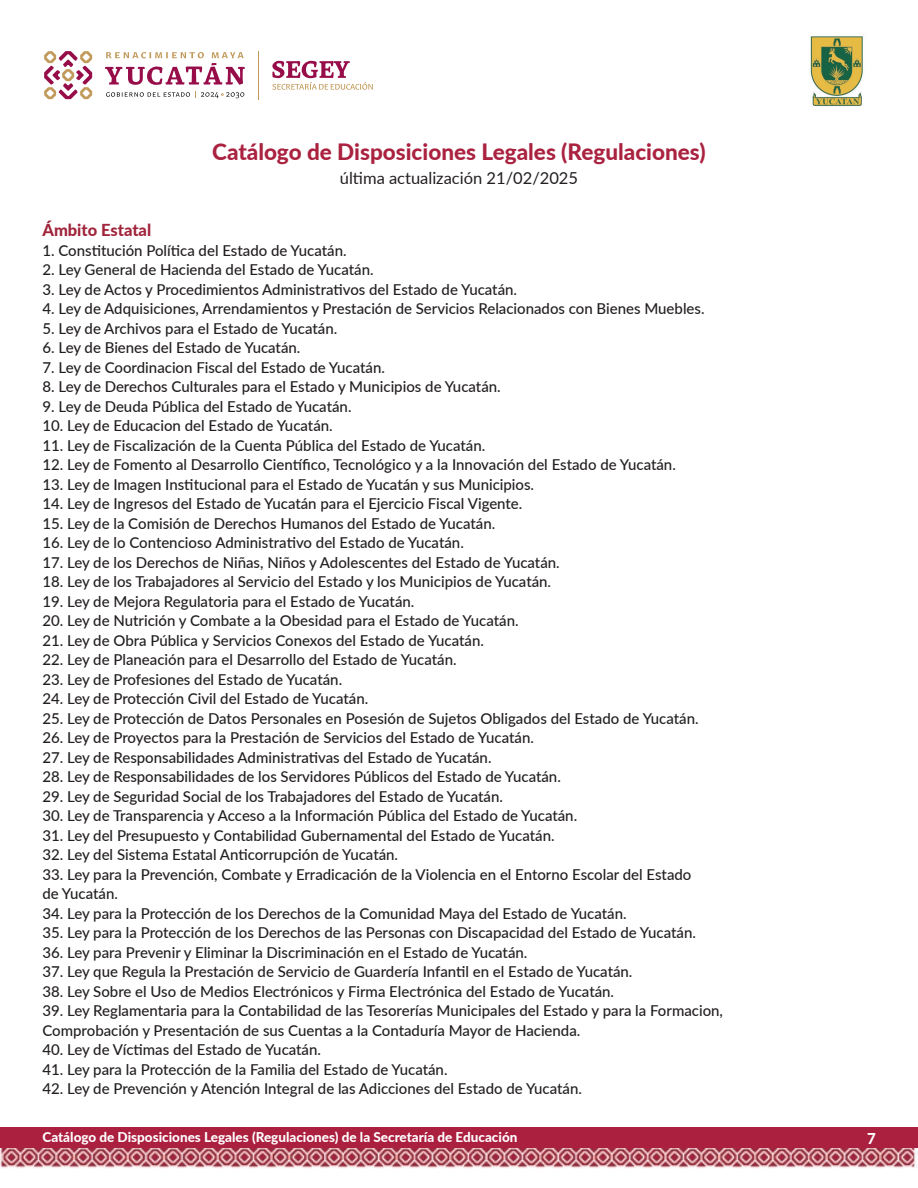
<style>
.page{position:relative;width:918px;height:1188px;background:#fff}
.page>*{position:absolute;margin:0;border:0;box-sizing:border-box;transform-origin:0 0}
.t1{font:800 22.5px "Lato";color:#aa2240}
.t2{font:16.5px "Lato";color:#231f20}
.t3{font:800 16.5px "Lato";color:#a0243b}
.t4{font:500 15px/19.5px "Lato";color:#231f20}
.t5{font:700 15px "Barlow";color:#fff}
.t6{font:800 13.5px "Lato";color:#fff}
.s1{font-family:"Lato";font-weight:800}
</style>
<div class="page">
<img style="left:0;top:1148px;width:918px;height:20px">
<div style="left:0;top:1127px;width:918px;height:21px;background:#ab1f3f"></div>
<img style="left:810px;top:36px;width:53px;height:71px">
<hr style="left:259px;top:51px;width:1px;height:48px;background:#c29a5b">
<svg style="left:44px;top:51px;width:48px;height:48px"></svg>
<svg style="left:105px;top:52px;width:140px;height:33px"></svg>
<svg style="left:106px;top:91px;width:138px;height:7px"></svg>
<svg style="left:272px;top:61px;width:101px;height:29px"></svg>
<h1 class="t1" style="left:212px;top:135px;width:495px">Catálogo de Disposiciones Legales (Regulaciones)</h1>
<p class="t2" style="left:340px;top:166px;width:240px">última actualización 21/02/2025</p>
<p class="t3" style="left:42px;top:218px;width:110px">Ámbito Estatal</p>
<p class="t4" style="left:42px;top:240px;width:306px">1. Constitución Política del Estado de Yucatán.</p>
<p class="t4" style="left:42px;top:260px;width:333px">2. Ley General de Hacienda del Estado de Yucatán.</p>
<p class="t4" style="left:42px;top:279px;width:476px">3. Ley de Actos y Procedimientos Administrativos del Estado de Yucatán.</p>
<p class="t4" style="left:42px;top:299px;width:664px">4. Ley de Adquisiciones, Arrendamientos y Prestación de Servicios Relacionados con Bienes Muebles.</p>
<p class="t4" style="left:42px;top:318px;width:296px">5. Ley de Archivos para el Estado de Yucatán.</p>
<p class="t4" style="left:42px;top:338px;width:260px">6. Ley de Bienes del Estado de Yucatán.</p>
<p class="t4" style="left:42px;top:357px;width:344px">7. Ley de Coordinacion Fiscal del Estado de Yucatán.</p>
<p class="t4" style="left:42px;top:377px;width:460px">8. Ley de Derechos Culturales para el Estado y Municipios de Yucatán.</p>
<p class="t4" style="left:42px;top:396px;width:311px">9. Ley de Deuda Pública del Estado de Yucatán.</p>
<p class="t4" style="left:42px;top:416px;width:292px">10. Ley de Educacion del Estado de Yucatán.</p>
<p class="t4" style="left:42px;top:435px;width:444px">11. Ley de Fiscalización de la Cuenta Pública del Estado de Yucatán.</p>
<p class="t4" style="left:42px;top:455px;width:635px">12. Ley de Fomento al Desarrollo Científico, Tecnológico y a la Innovación del Estado de Yucatán.</p>
<p class="t4" style="left:42px;top:474px;width:493px">13. Ley de Imagen Institucional para el Estado de Yucatán y sus Municipios.</p>
<p class="t4" style="left:42px;top:494px;width:482px">14. Ley de Ingresos del Estado de Yucatán para el Ejercicio Fiscal Vigente.</p>
<p class="t4" style="left:42px;top:513px;width:454px">15. Ley de la Comisión de Derechos Humanos del Estado de Yucatán.</p>
<p class="t4" style="left:42px;top:533px;width:423px">16. Ley de lo Contencioso Administrativo del Estado de Yucatán.</p>
<p class="t4" style="left:42px;top:552px;width:519px">17. Ley de los Derechos de Niñas, Niños y Adolescentes del Estado de Yucatán.</p>
<p class="t4" style="left:42px;top:572px;width:510px">18. Ley de los Trabajadores al Servicio del Estado y los Municipios de Yucatán.</p>
<p class="t4" style="left:42px;top:591px;width:374px">19. Ley de Mejora Regulatoria para el Estado de Yucatán.</p>
<p class="t4" style="left:42px;top:611px;width:478px">20. Ley de Nutrición y Combate a la Obesidad para el Estado de Yucatán.</p>
<p class="t4" style="left:42px;top:630px;width:443px">21. Ley de Obra Pública y Servicios Conexos del Estado de Yucatán.</p>
<p class="t4" style="left:42px;top:650px;width:416px">22. Ley de Planeación para el Desarrollo del Estado de Yucatán.</p>
<p class="t4" style="left:42px;top:669px;width:301px">23. Ley de Profesiones del Estado de Yucatán.</p>
<p class="t4" style="left:42px;top:689px;width:327px">24. Ley de Protección Civil del Estado de Yucatán.</p>
<p class="t4" style="left:42px;top:708px;width:658px">25. Ley de Protección de Datos Personales en Posesión de Sujetos Obligados del Estado de Yucatán.</p>
<p class="t4" style="left:42px;top:728px;width:493px">26. Ley de Proyectos para la Prestación de Servicios del Estado de Yucatán.</p>
<p class="t4" style="left:42px;top:747px;width:451px">27. Ley de Responsabilidades Administrativas del Estado de Yucatán.</p>
<p class="t4" style="left:42px;top:767px;width:520px">28. Ley de Responsabilidades de los Servidores Públicos del Estado de Yucatán.</p>
<p class="t4" style="left:42px;top:786px;width:462px">29. Ley de Seguridad Social de los Trabajadores del Estado de Yucatán.</p>
<p class="t4" style="left:42px;top:806px;width:536px">30. Ley de Transparencia y Acceso a la Información Pública del Estado de Yucatán.</p>
<p class="t4" style="left:42px;top:825px;width:514px">31. Ley del Presupuesto y Contabilidad Gubernamental del Estado de Yucatán.</p>
<p class="t4" style="left:42px;top:845px;width:357px">32. Ley del Sistema Estatal Anticorrupción de Yucatán.</p>
<p class="t4" style="left:42px;top:864px;width:651px">33. Ley para la Prevención, Combate y Erradicación de la Violencia en el Entorno Escolar del Estado de Yucatán.</p>
<p class="t4" style="left:42px;top:903px;width:586px">34. Ley para la Protección de los Derechos de la Comunidad Maya del Estado de Yucatán.</p>
<p class="t4" style="left:42px;top:923px;width:655px">35. Ley para la Protección de los Derechos de las Personas con Discapacidad del Estado de Yucatán.</p>
<p class="t4" style="left:42px;top:942px;width:487px">36. Ley para Prevenir y Eliminar la Discriminación en el Estado de Yucatán.</p>
<p class="t4" style="left:42px;top:962px;width:592px">37. Ley que Regula la Prestación de Servicio de Guardería Infantil en el Estado de Yucatán.</p>
<p class="t4" style="left:42px;top:981px;width:573px">38. Ley Sobre el Uso de Medios Electrónicos y Firma Electrónica del Estado de Yucatán.</p>
<p class="t4" style="left:42px;top:1001px;width:682px">39. Ley Reglamentaria para la Contabilidad de las Tesorerías Municipales del Estado y para la Formacion,<br>Comprobación y Presentación de sus Cuentas a la Contaduría Mayor de Hacienda.</p>
<p class="t4" style="left:42px;top:1040px;width:280px">40. Ley de Víctimas del Estado de Yucatán.</p>
<p class="t4" style="left:42px;top:1059px;width:407px">41. Ley para la Protección de la Familia del Estado de Yucatán.</p>
<p class="t4" style="left:42px;top:1079px;width:541px">42. Ley de Prevención y Atención Integral de las Adicciones del Estado de Yucatán.</p>
<p class="t6" style="left:43px;top:1127px;width:476px">Catálogo de Disposiciones Legales (Regulaciones) de la Secretaría de Educación</p>
<p class="t5" style="left:867px;top:1129px;width:10px">2<span class="s1">7</span></p>
</div>
